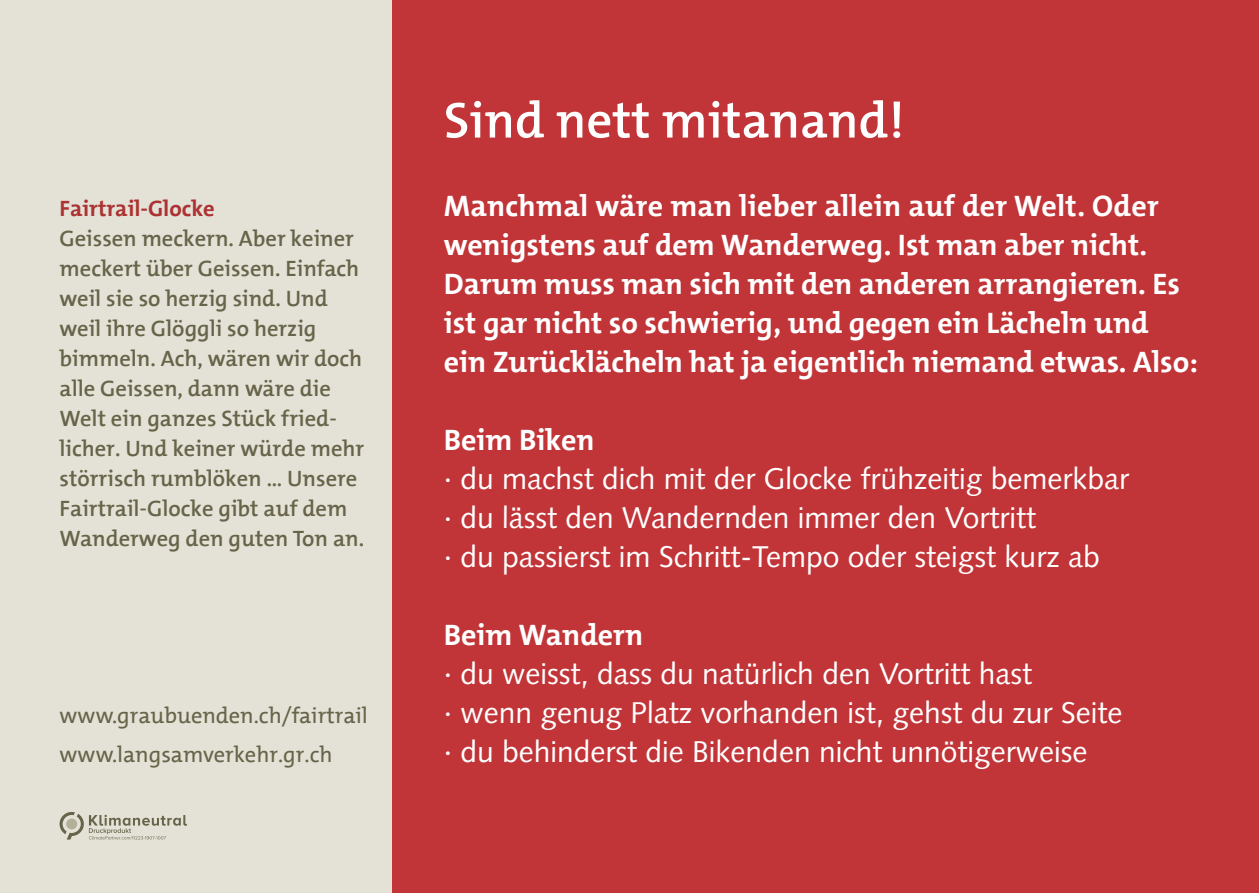
<style>
.page{position:relative;width:1259px;height:893px;background:#fff}
.page>*{position:absolute;margin:0;border:0;box-sizing:border-box;transform-origin:0 0}
.t1{font:600 51px "The Mix B W6";color:#fff}
.t2{font:30px/39px "Syntax LT Std";color:#fff}
.t3{font:700 30px/39px "The Mix B";color:#fff}
.t4{font:600 22.5px/30px "The Mix B";color:#676449}
.t5{font:22.5px/39px "The Mix B";color:#676449}
.t6{font:700 22.5px "The Mix B";color:#ac3333}
</style>
<div class="page">
<div style="left:391px;top:0;width:868px;height:893px;background:#c13437"></div>
<div style="left:0;top:0;width:391px;height:893px;background:#e4e2d7"></div>
<svg style="left:60px;top:812px;width:127px;height:28px"></svg>
<p class="t6" style="left:60px;top:194px;width:157px">Fairtrail-Glocke</p>
<p class="t4" style="left:60px;top:224px;width:306px">Geissen meckern. Aber keiner meckert über Geissen. Einfach weil sie so herzig sind. Und weil ihre Glöggli so herzig bimmeln. Ach, wären wir doch alle Geissen, dann wäre die<br>Welt ein ganzes Stück fried&shy;licher. Und keiner würde mehr störrisch rumblöken … Unsere<br>Fairtrail-Glocke gibt auf dem<br>Wanderweg den guten Ton an.</p>
<p class="t5" style="left:60px;top:696px;width:310px">www.graubuenden.ch/fairtrail www.langsamverkehr.gr.ch</p>
<h1 class="t1" style="left:444px;top:88px;width:462px">Sind nett mitanand!</h1>
<p class="t3" style="left:444px;top:186px;width:756px">Manchmal wäre man lieber allein auf der Welt. Oder wenigstens auf dem Wanderweg. Ist man aber nicht.<br>Darum muss man sich mit den anderen arrangieren. Es ist gar nicht so schwierig, und gegen ein Lächeln und ein Zurücklächeln hat ja eigentlich niemand etwas. Also:</p>
<h2 class="t3" style="left:444px;top:420px;width:152px">Beim Biken</h2>
<h2 class="t2" style="left:444px;top:459px;width:687px">· du machst dich mit der Glocke frühzeitig bemerkbar · du lässt den Wandernden immer den Vortritt<br>· du passierst im Schritt-Tempo oder steigst kurz ab</h2>
<h2 class="t3" style="left:444px;top:615px;width:201px">Beim Wandern</h2>
<h2 class="t2" style="left:444px;top:654px;width:680px">· du weisst, dass du natürlich den Vortritt hast<br>· wenn genug Platz vorhanden ist, gehst du zur Seite · du behinderst die Bikenden nicht unnötigerweise</h2>
</div>
